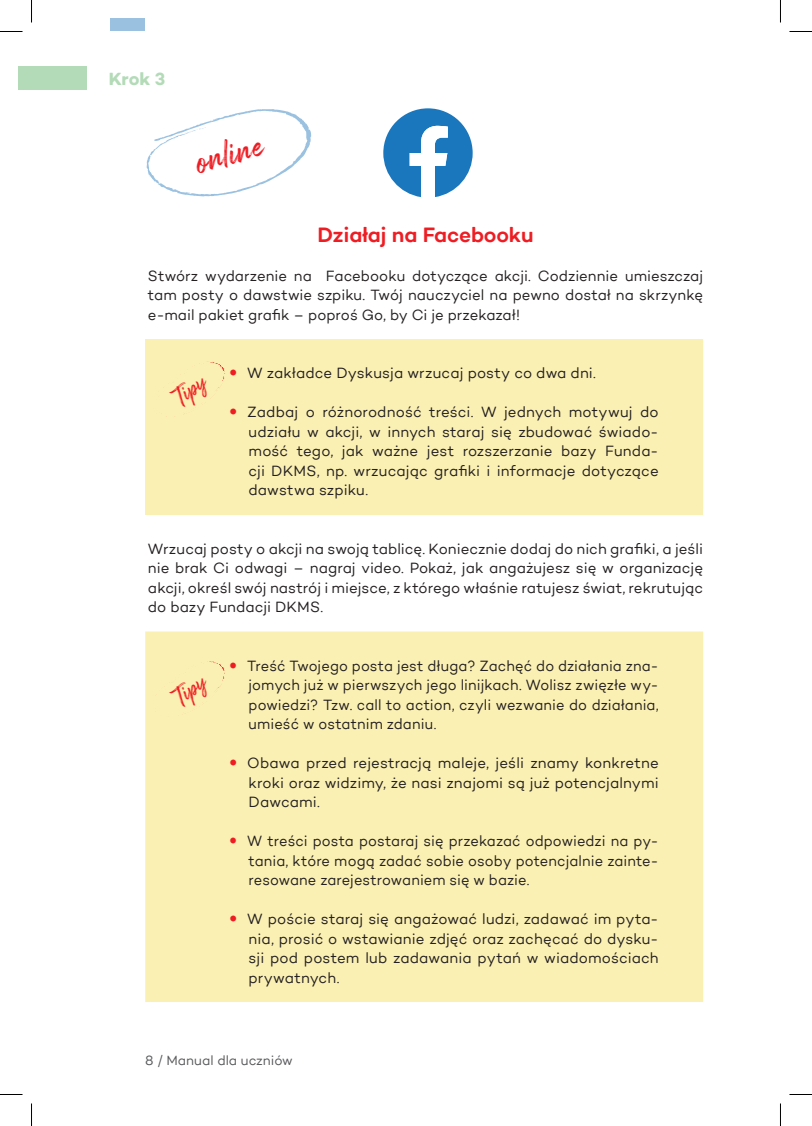
<style>
.page{position:relative;width:812px;height:1126px;background:#fff}
.page>*{position:absolute;margin:0;border:0;box-sizing:border-box;transform-origin:0 0}
.tekst{font:32.25px "Arsilon DKMS Regular";color:#ee1d23}
.tekst-2{font:21.3px "Arsilon DKMS Regular";color:#ee1d23}
.nagl_blue{font:500 21px "DKMS Custom TT";letter-spacing:-.005em;color:#ee1d23}
.tekst-3{font:700 18px "DKMS Custom";color:#b4dbb8}
.lista{font:15px/19.5px "DKMS Custom TT";letter-spacing:.005em;color:#231f20;text-align:justify}
.t1{font:13.5px "DKMS Custom TT";color:#57585a}
</style>
<div class="page">
<div style="left:145px;top:632px;width:558px;height:370px;background:#fbf0b3"></div>
<div style="left:145px;top:339px;width:558px;height:175px;background:#fbf0b3"></div>
<svg style="left:146px;top:109px;width:165px;height:88px"></svg>
<svg style="left:383px;top:108px;width:89px;height:89px"></svg>
<div style="left:110px;top:19px;width:34px;height:12px;background:#9ac1e0"></div>
<div style="left:19px;top:66px;width:68px;height:23px;background:#b4dbb8"></div>
<svg style="left:0;top:31px;width:22px;height:1px"></svg>
<svg style="left:789px;top:31px;width:22px;height:1px"></svg>
<svg style="left:0;top:1094px;width:22px;height:1px"></svg>
<svg style="left:789px;top:1094px;width:22px;height:1px"></svg>
<svg style="left:31px;top:0;width:1px;height:22px"></svg>
<svg style="left:31px;top:1103px;width:1px;height:23px"></svg>
<svg style="left:780px;top:0;width:1px;height:22px"></svg>
<svg style="left:780px;top:1103px;width:1px;height:23px"></svg>
<div style="left:153px;top:661px;width:83px;height:56px;background:#fbf0b3"></div>
<svg style="left:230px;top:760px;width:6px;height:5px"></svg>
<svg style="left:230px;top:838px;width:6px;height:5px"></svg>
<svg style="left:230px;top:916px;width:6px;height:5px"></svg>
<svg style="left:166px;top:361px;width:59px;height:56px"></svg>
<p class="tekst-3" style="left:109px;top:68px;width:58px">Krok 3</p>
<p class="tekst" style="left:191px;top:143px;width:70px;rotate:-15deg">online</p>
<p class="nagl_blue" style="left:317px;top:221px;width:218px">Działaj na Facebooku</p>
<p class="lista" style="left:148px;top:265px;width:556px">Stwórz wydarzenie na Facebooku dotyczące akcji. Codziennie umieszczaj tam posty o dawstwie szpiku. Twój nauczyciel na pewno dostał na skrzynkę e-mail pakiet grafik – poproś Go, by Ci je przekazał!</p>
<p class="tekst-2" style="left:167px;top:389px;width:38px;rotate:-35deg">Tipy</p>
<p class="lista" style="left:247px;top:363px;width:350px">W zakładce Dyskusja wrzucaj posty co dwa dni.</p>
<p class="lista" style="left:247px;top:402px;width:413px">Zadbaj o różnorodność treści. W jednych motywuj do udziału w akcji, w innych staraj się zbudować świado&shy;mość tego, jak ważne jest rozszerzanie bazy Funda&shy;cji DKMS, np. wrzucając grafiki i informacje dotyczące dawstwa szpiku.</p>
<p class="lista" style="left:148px;top:538px;width:556px">Wrzucaj posty o akcji na swoją tablicę. Koniecznie dodaj do nich grafiki, a jeśli nie brak Ci odwagi – nagraj video. Pokaż, jak angażujesz się w organizację akcji, określ swój nastrój i miejsce, z którego właśnie ratujesz świat, rekrutując do bazy Fundacji DKMS.</p>
<p class="tekst-2" style="left:167px;top:689px;width:38px;rotate:-35deg">Tipy</p>
<p class="lista" style="left:247px;top:655px;width:413px">Treść Twojego posta jest długa? Zachęć do działania zna&shy;jomych już w pierwszych jego linijkach. Wolisz zwięzłe wy&shy;powiedzi? Tzw. call to action, czyli wezwanie do działania, umieść w ostatnim zdaniu.</p>
<p class="lista" style="left:247px;top:753px;width:413px">Obawa przed rejestracją maleje, jeśli znamy konkretne kroki oraz widzimy, że nasi znajomi są już potencjalnymi Dawcami.</p>
<p class="lista" style="left:247px;top:831px;width:413px">W treści posta postaraj się przekazać odpowiedzi na py&shy;tania, które mogą zadać sobie osoby potencjalnie zainte&shy;resowane zarejestrowaniem się w bazie.</p>
<p class="lista" style="left:247px;top:909px;width:413px">W poście staraj się angażować ludzi, zadawać im pyta&shy;nia, prosić o wstawianie zdjęć oraz zachęcać do dysku&shy;sji pod postem lub zadawania pytań w wiadomościach prywatnych.</p>
<p class="t1" style="left:145px;top:1052px;width:149px">8 / Manual dla uczniów</p>
</div>
